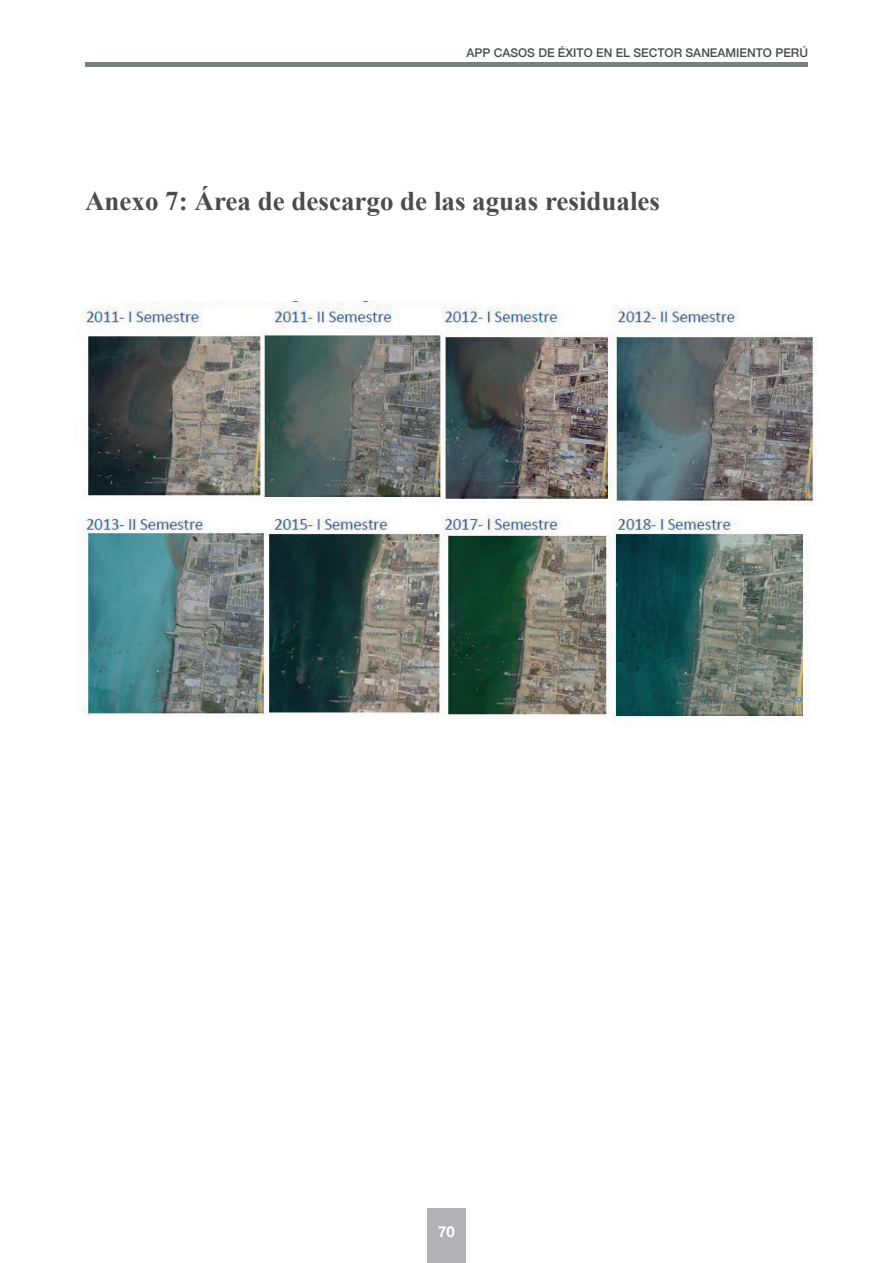
<style>
.page{position:relative;width:893px;height:1263px;background:#fff}
.page>*{position:absolute;margin:0;border:0;box-sizing:border-box;transform-origin:0 0}
.t1{font:700 27px "Times New Roman";color:#4b4c4d}
.t2{font:700 15px "Helvetica Neue";color:#fff}
.t3{font:500 12px "Helvetica Neue";color:#4b4c4d}
</style>
<div class="page">
<div style="left:85px;top:62px;width:723px;height:5px;background:#7b8081"></div>
<div style="left:427px;top:1209px;width:39px;height:54px;background:#b2b3b7"></div>
<img style="left:78px;top:301px;width:738px;height:418px">
<p class="t3" style="left:466px;top:43px;width:343px">APP CASOS DE ÉXITO EN EL SECTOR SANEAMIENTO PERÚ</p>
<p class="t1" style="left:85px;top:182px;width:576px">Anexo 7: Área de descargo de las aguas residuales</p>
<p class="t2" style="left:438px;top:1220px;width:18px">70</p>
</div>
